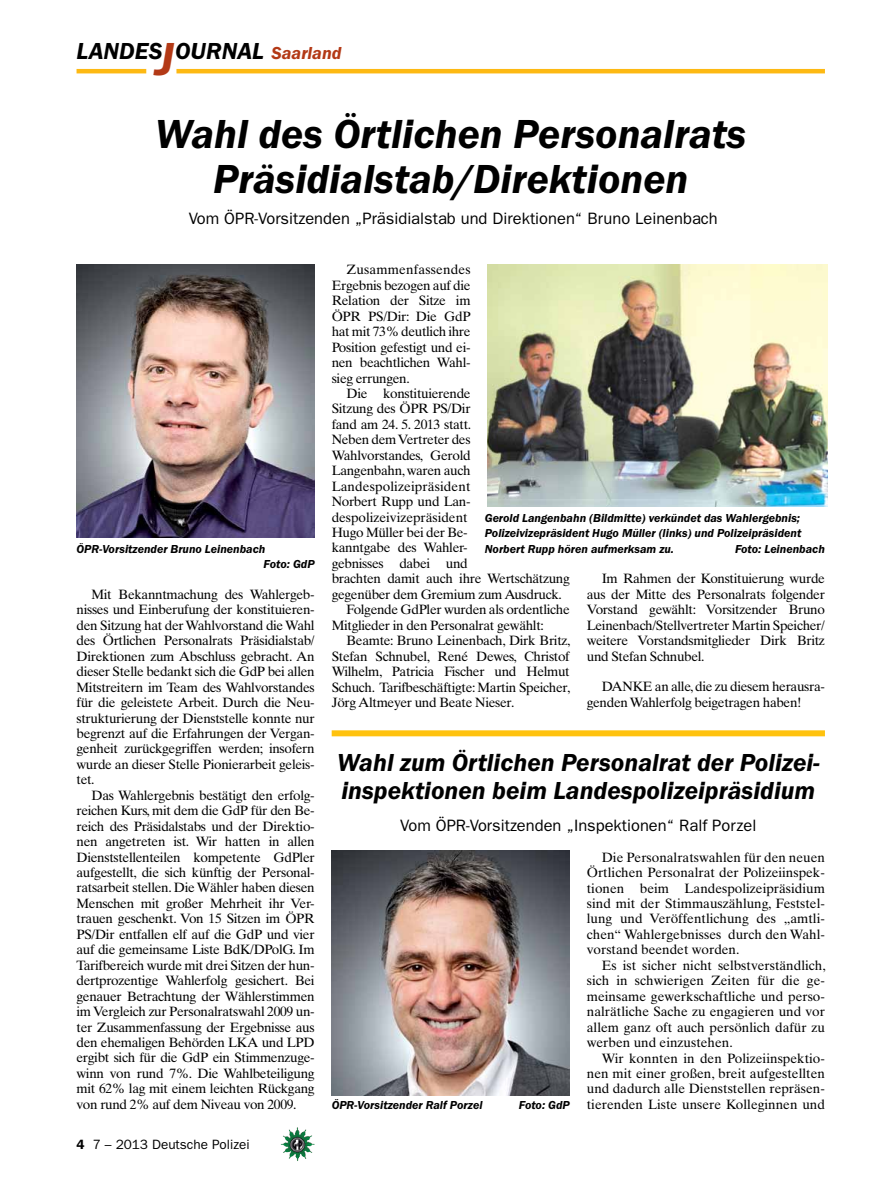
<style>
.page{position:relative;width:893px;height:1191px;background:#fff}
.page>*{position:absolute;margin:0;border:0;box-sizing:border-box;transform-origin:0 0}
.t1{font:italic 600 42px/45px "Franklin Gothic Itc T";color:#000;text-align:center}
.t2{font:italic 600 25.5px/28.5px "Franklin Gothic Itc T";color:#000}
.t3{font:italic 600 24px "Franklin Gothic Itc T";color:#000}
.t4{font:16.5px "Franklin Gothic";color:#000}
.t5{font:13.5px/15.5px "Times Ten";letter-spacing:-.025em;color:#000;text-align:justify}
.t6{font:13.5px "Times Ten";color:#000}
.t7{font:13.5px "Franklin Gothic";color:#000}
.t8{font:13.5px "Times Ten";letter-spacing:.01em;color:#000}
.t9{font:italic 600 12px/15.5px "Franklin Gothic Itc T";color:#000}
.s1{font-size:48px;color:#b33916}
.s2{font-size:18px;color:#b33916}
.s3{font-weight:600}
</style>
<div class="page">
<hr style="left:77px;top:69px;width:69px;height:4px;background:#fdb913">
<hr style="left:176px;top:69px;width:649px;height:4px;background:#fdb913">
<img style="left:281px;top:1128px;width:16px;height:24px">
<img style="left:77px;top:264px;width:238px;height:273px">
<img style="left:332px;top:850px;width:238px;height:245px">
<img style="left:488px;top:264px;width:340px;height:242px">
<div style="left:332px;top:730px;width:493px;height:6px;background:#ffc20e"></div>
<h3 class="t3" style="left:77px;top:37px;width:266px">LANDES<span class="s1">J</span>OURNAL <span class="s2">Saarland</span></h3>
<h1 class="t1" style="left:155px;top:111px;width:593px">Wahl des Örtlichen Personalrats<br>Präsidialstab/Direktionen</h1>
<p class="t4" style="left:189px;top:209px;width:531px">Vom ÖPR-Vorsitzenden „Präsidialstab und Direktionen“ Bruno Leinenbach</p>
<p class="t9" style="left:264px;top:540px;width:53px;text-indent:-187px">ÖPR-Vorsitzender Bruno Leinenbach<br>Foto: GdP</p>
<p class="t5" style="left:77px;top:586px;width:240px;text-indent:15px">Mit Bekanntmachung des Wahlergeb&shy;nisses und Einberufung der konstituieren&shy;den Sitzung hat der Wahlvorstand die Wahl des Örtlichen Personalrats Präsidialstab/ Direktionen zum Abschluss gebracht. An dieser Stelle bedankt sich die GdP bei allen Mitstreitern im Team des Wahlvorstandes für die geleistete Arbeit. Durch die Neu&shy;strukturierung der Dienststelle konnte nur begrenzt auf die Erfahrungen der Vergan&shy;genheit zurückgegriffen werden; insofern wurde an dieser Stelle Pionierarbeit geleis&shy;tet.</p>
<p class="t5" style="left:77px;top:787px;width:240px;text-indent:15px">Das Wahlergebnis bestätigt den erfolg&shy;reichen Kurs, mit dem die GdP für den Be&shy;reich des Präsidalstabs und der Direktio&shy;nen angetreten ist. Wir hatten in allen Dienststellenteilen kompetente GdPler aufgestellt, die sich künftig der Personal&shy;ratsarbeit stellen. Die Wähler haben diesen Menschen mit großer Mehrheit ihr Ver&shy;trauen geschenkt. Von 15 Sitzen im ÖPR PS/Dir entfallen elf auf die GdP und vier auf die gemeinsame Liste BdK/DPolG. Im Tarifbereich wurde mit drei Sitzen der hun&shy;dertprozentige Wahlerfolg gesichert. Bei genauer Betrachtung der Wählerstimmen im Vergleich zur Personalratswahl 2009 un&shy;ter Zusammenfassung der Ergebnisse aus den ehemaligen Behörden LKA und LPD ergibt sich für die GdP ein Stimmenzuge&shy;winn von rund 7%. Die Wahlbeteiligung mit 62% lag mit einem leichten Rückgang von rund 2% auf dem Niveau von 2009.</p>
<p class="t7" style="left:77px;top:1136px;width:175px"><span class="s3">4</span> 7 – 2013 Deutsche Polizei</p>
<p class="t5" style="left:332px;top:262px;width:140px;text-indent:15px">Zusammenfassendes Ergebnis bezogen auf die Relation der Sitze im ÖPR PS/Dir: Die GdP hat mit 73% deutlich ihre Position gefestigt und ei&shy;nen beachtlichen Wahl&shy;sieg errungen.</p>
<p class="t5" style="left:347px;top:385px;width:126px">Die konstituierende</p>
<p class="t5" style="left:332px;top:401px;width:140px">Sitzung des ÖPR PS/Dir</p>
<p class="t5" style="left:332px;top:416px;width:141px">fand am 24. 5. 2013 statt.</p>
<p class="t5" style="left:332px;top:432px;width:140px">Neben dem Vertreter des</p>
<p class="t5" style="left:332px;top:447px;width:140px">Wahlvorstandes, Gerold</p>
<p class="t5" style="left:332px;top:463px;width:140px">Langenbahn, waren auch</p>
<p class="t8" style="left:332px;top:478px;width:140px">Landespolizeipräsident</p>
<p class="t5" style="left:332px;top:494px;width:140px">Norbert Rupp und Lan-</p>
<p class="t6" style="left:332px;top:509px;width:137px">despolizeivizepräsident</p>
<p class="t5" style="left:332px;top:524px;width:138px">Hugo Müller bei der Be-</p>
<p class="t5" style="left:332px;top:540px;width:138px">kanntgabe des Wahler-</p>
<p class="t5" style="left:332px;top:555px;width:138px">gebnisses dabei und</p>
<p class="t5" style="left:332px;top:571px;width:240px">brachten damit auch ihre Wertschätzung</p>
<p class="t5" style="left:332px;top:586px;width:232px">gegenüber dem Gremium zum Ausdruck.</p>
<p class="t5" style="left:347px;top:602px;width:225px">Folgende GdPler wurden als ordentliche</p>
<p class="t5" style="left:332px;top:617px;width:214px">Mitglieder in den Personalrat gewählt:</p>
<p class="t5" style="left:347px;top:633px;width:225px">Beamte: Bruno Leinenbach, Dirk Britz,</p>
<p class="t5" style="left:332px;top:648px;width:240px">Stefan Schnubel, René Dewes, Christof</p>
<p class="t5" style="left:332px;top:663px;width:240px">Wilhelm, Patricia Fischer und Helmut</p>
<p class="t5" style="left:332px;top:679px;width:240px">Schuch. Tarifbeschäftigte: Martin Speicher,</p>
<p class="t5" style="left:332px;top:694px;width:184px">Jörg Altmeyer und Beate Nieser.</p>
<p class="t9" style="left:485px;top:510px;width:318px">Gerold Langenbahn (Bildmitte) verkündet das Wahlergebnis;<br>Polizeivizepräsident Hugo Müller (links) und Polizeipräsident<br>Norbert Rupp hören aufmerksam zu.</p>
<p class="t9" style="left:735px;top:540px;width:91px">Foto: Leinenbach</p>
<p class="t5" style="left:587px;top:571px;width:240px;text-indent:15px">Im Rahmen der Konstituierung wurde aus der Mitte des Personalrats folgender Vorstand gewählt: Vorsitzender Bruno Leinenbach/Stellvertreter Martin Speicher/ weitere Vorstandsmitglieder Dirk Britz und Stefan Schnubel.</p>
<p class="t5" style="left:587px;top:679px;width:240px;text-indent:15px">DANKE an alle, die zu diesem herausra&shy;genden Wahlerfolg beigetragen haben!</p>
<h2 class="t2" style="left:337px;top:747px;width:484px">Wahl zum Örtlichen Personalrat der Polizei&shy;inspektionen beim Landespolizeipräsidium</h2>
<p class="t4" style="left:400px;top:815px;width:358px">Vom ÖPR-Vorsitzenden „Inspektionen“ Ralf Porzel</p>
<p class="t5" style="left:587px;top:849px;width:240px;text-indent:15px">Die Personalratswahlen für den neuen Örtlichen Personalrat der Polizeiinspek&shy;tionen beim Landespolizeipräsidium sind mit der Stimmauszählung, Feststel&shy;lung und Veröffentlichung des „amtli&shy;chen“ Wahlergebnisses durch den Wahl&shy;vorstand beendet worden.</p>
<p class="t5" style="left:587px;top:957px;width:240px;text-indent:15px">Es ist sicher nicht selbstverständlich, sich in schwierigen Zeiten für die ge&shy;meinsame gewerkschaftliche und perso&shy;nalrätliche Sache zu engagieren und vor allem ganz oft auch persönlich dafür zu werben und einzustehen.</p>
<p class="t5" style="left:587px;top:1050px;width:240px;text-indent:15px">Wir konnten in den Polizeiinspektio&shy;nen mit einer großen, breit aufgestellten und dadurch alle Dienststellen repräsen&shy;tierenden Liste unsere Kolleginnen und</p>
<p class="t9" style="left:332px;top:1097px;width:152px">ÖPR-Vorsitzender Ralf Porzel</p>
<p class="t9" style="left:519px;top:1097px;width:53px">Foto: GdP</p>
</div>
